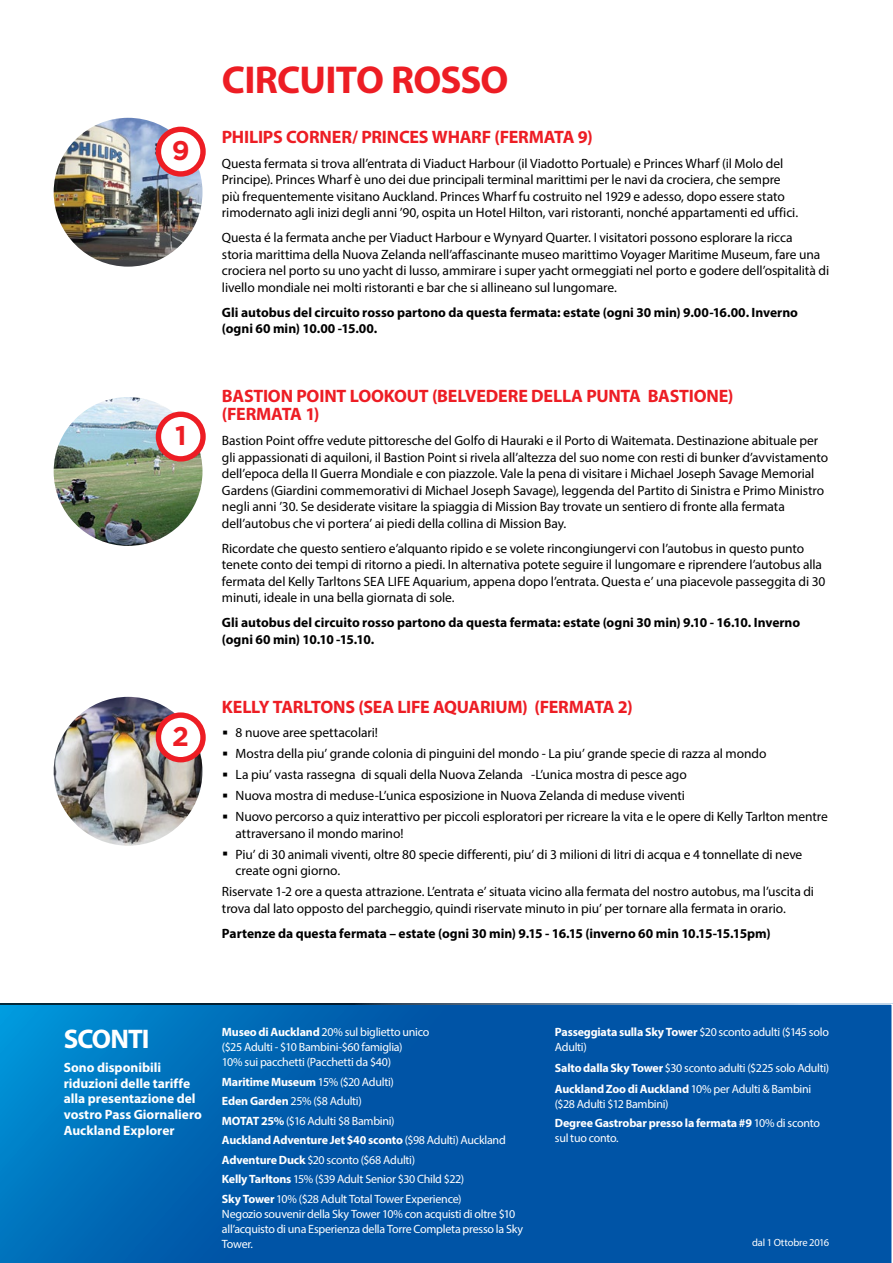
<style>
.page{position:relative;width:893px;height:1263px;background:#fff}
.page>*{position:absolute;margin:0;border:0;box-sizing:border-box;transform-origin:0 0}
.t1{font:700 39px "Myriad Pro";letter-spacing:-.02em;color:#ed1d24}
.t2{font:700 27px "Myriad Pro";letter-spacing:-.04em;color:#fff}
.t3{font:700 27px "Gotham";color:#ed1d24}
.t4{font:700 18px/18px "Myriad Pro";letter-spacing:-.01em;color:#ed1d24}
.t5{font:13.5px/16.5px "Myriad Pro";letter-spacing:-.005em;color:#000}
.t6{font:700 13.5px/16.5px "Myriad Pro";color:#000}
.t7{font:700 13.5px/15.8px "Myriad Pro";color:#fff}
.t8{font:12px/19.5px "Myriad Pro";letter-spacing:-.025em;color:#fff}
.t9{font:10.5px "Myriad Pro";letter-spacing:-.02em;color:#fff}
.s1{font-family:"Gotham";font-weight:700;font-size:24px}
.s2{font-weight:700}
</style>
<div class="page">
<svg style="left:0;top:1003px;width:893px;height:260px;background:#005dac"></svg>
<img style="left:54px;top:118px;width:148px;height:149px;border-radius:74px">
<svg style="left:158px;top:129px;width:45px;height:45px"></svg>
<div style="left:156px;top:127px;width:50px;height:50px;border:5px solid #ed1d24;border-radius:50%"></div>
<img style="left:54px;top:397px;width:148px;height:149px;border-radius:74px">
<svg style="left:158px;top:414px;width:45px;height:45px"></svg>
<div style="left:156px;top:412px;width:50px;height:50px;border:5px solid #ed1d24;border-radius:50%"></div>
<img style="left:54px;top:697px;width:148px;height:149px;border-radius:74px">
<svg style="left:158px;top:715px;width:45px;height:45px"></svg>
<div style="left:156px;top:712px;width:50px;height:50px;border:5px solid #ed1d24;border-radius:50%"></div>
<h2 class="t3" style="left:172px;top:133px;width:19px">9</h2>
<h2 class="t3" style="left:175px;top:418px;width:13px">1</h2>
<h2 class="t3" style="left:172px;top:719px;width:18px">2</h2>
<h1 class="t1" style="left:222px;top:54px;width:288px">CIRCUITO ROSSO</h1>
<h3 class="t4" style="left:222px;top:127px;width:372px">PHILIPS CORNER/ PRINCES WHARF (FERMATA 9)</h3>
<p class="t5" style="left:222px;top:155px;width:578px">Questa fermata si trova all’entrata di Viaduct Harbour (il Viadotto Portuale) e Princes Wharf (il Molo del Principe). Princes Wharf è uno dei due principali terminal marittimi per le navi da crociera, che sempre più frequentemente visitano Auckland. Princes Wharf fu costruito nel 1929 e adesso, dopo essere stato rimodernato agli inizi degli anni ’90, ospita un Hotel Hilton, vari ristoranti, nonché appartamenti ed uffici.</p>
<p class="t5" style="left:222px;top:229px;width:609px">Questa é la fermata anche per Viaduct Harbour e Wynyard Quarter. I visitatori possono esplorare la ricca<br>storia marittima della Nuova Zelanda nell’affascinante museo marittimo Voyager Maritime Museum, fare una crociera nel porto su uno yacht di lusso, ammirare i super yacht ormeggiati nel porto e godere dell’ospitalità di livello mondiale nei molti ristoranti e bar che si allineano sul lungomare.</p>
<p class="t6" style="left:222px;top:303px;width:578px">Gli autobus del circuito rosso partono da questa fermata: estate (ogni 30 min) 9.00-16.00. Inverno (ogni 60 min) 10.00 -15.00.</p>
<h3 class="t4" style="left:222px;top:387px;width:513px">BASTION POINT LOOKOUT (BELVEDERE DELLA PUNTA BASTIONE) (FERMATA 1)</h3>
<p class="t5" style="left:222px;top:432px;width:608px">Bastion Point offre vedute pittoresche del Golfo di Hauraki e il Porto di Waitemata. Destinazione abituale per gli appassionati di aquiloni, il Bastion Point si rivela all’altezza del suo nome con resti di bunker d’avvistamento dell’epoca della II Guerra Mondiale e con piazzole. Vale la pena di visitare i Michael Joseph Savage Memorial Gardens (Giardini commemorativi di Michael Joseph Savage), leggenda del Partito di Sinistra e Primo Ministro negli anni ’30. Se desiderate visitare la spiaggia di Mission Bay trovate un sentiero di fronte alla fermata dell’autobus che vi portera’ ai piedi della collina di Mission Bay.</p>
<p class="t5" style="left:222px;top:540px;width:605px">Ricordate che questo sentiero e’alquanto ripido e se volete rincongiungervi con l’autobus in questo punto tenete conto dei tempi di ritorno a piedi. In alternativa potete seguire il lungomare e riprendere l’autobus alla fermata del Kelly Tarltons SEA LIFE Aquarium, appena dopo l’entrata. Questa e’ una piacevole passeggita di 30 minuti, ideale in una bella giornata di sole.</p>
<p class="t6" style="left:222px;top:614px;width:580px">Gli autobus del circuito rosso partono da questa fermata: estate (ogni 30 min) 9.10 - 16.10. Inverno (ogni 60 min) 10.10 -15.10.</p>
<h3 class="t4" style="left:222px;top:697px;width:412px">KELLY TARLTONS (SEA LIFE AQUARIUM) (FERMATA 2)</h3>
<p class="t5" style="left:222px;top:722px;width:607px;line-height:21px"><span class="s1">·</span> 8 nuove aree spettacolari!<br><span class="s1">·</span> Mostra della piu’ grande colonia di pinguini del mondo - La piu’ grande specie di razza al mondo<br><span class="s1">·</span> La piu’ vasta rassegna di squali della Nuova Zelanda -L’unica mostra di pesce ago<br><span class="s1">·</span> Nuova mostra di meduse-L’unica esposizione in Nuova Zelanda di meduse viventi<br><span class="s1">·</span> Nuovo percorso a quiz interattivo per piccoli esploratori per ricreare la vita e le opere di Kelly Tarlton mentre</p>
<p class="t5" style="left:222px;top:823px;width:582px;line-height:21px;text-indent:14px">attraversano il mondo marino!<br><span class="s1">·</span> Piu’ di 30 animali viventi, oltre 80 specie differenti, piu’ di 3 milioni di litri di acqua e 4 tonnellate di neve</p>
<p class="t5" style="left:222px;top:860px;width:594px;line-height:21px;text-indent:14px">create ogni giorno.<br>Riservate 1-2 ore a questa attrazione. L’entrata e’ situata vicino alla fermata del nostro autobus, ma l’uscita di</p>
<p class="t5" style="left:222px;top:900px;width:565px">trova dal lato opposto del parcheggio, quindi riservate minuto in piu’ per tornare alla fermata in orario.</p>
<p class="t6" style="left:222px;top:925px;width:550px">Partenze da questa fermata – estate (ogni 30 min) 9.15 - 16.15 (inverno 60 min 10.15-15.15pm)</p>
<h2 class="t2" style="left:64px;top:1021px;width:87px">SCONTI</h2>
<p class="t7" style="left:64px;top:1059px;width:140px">Sono disponibili riduzioni delle tariffe alla presentazione del vostro Pass Giornaliero<br>Auckland Explorer</p>
<p class="t8" style="left:222px;top:1025px;width:209px;line-height:15px"><span class="s2">Museo di Auckland</span> 20% sul biglietto unico ($25 Adulti - $10 Bambini-$60 famiglia)<br>10% sui pacchetti (Pacchetti da $40)</p>
<p class="t8" style="left:222px;top:1072px;width:285px"><span class="s2">Maritime Museum</span> 15% ($20 Adulti)<br><span class="s2">Eden Garden</span> 25% ($8 Adulti)<br><span class="s2">MOTAT 25%</span> ($16 Adulti $8 Bambini)<br><span class="s2">Auckland Adventure Jet $40 sconto</span> ($98 Adulti) Auckland <span class="s2">Adventure Duck</span> $20 sconto ($68 Adulti)<br><span class="s2">Kelly Tarltons</span> 15% ($39 Adult Senior $30 Child $22)<br><span class="s2">Sky Tower</span> 10% ($28 Adult Total Tower Experience)</p>
<p class="t8" style="left:222px;top:1206px;width:303px;line-height:15px">Negozio souvenir della Sky Tower 10% con acquisti di oltre $10 all’acquisto di una Esperienza della Torre Completa presso la Sky<br>Tower.</p>
<p class="t8" style="left:555px;top:1025px;width:276px;line-height:15px"><span class="s2">Passeggiata sulla Sky Tower</span> $20 sconto adulti ($145 solo<br>Adulti)</p>
<p class="t8" style="left:555px;top:1057px;width:276px;line-height:21px"><span class="s2">Salto dalla Sky Tower</span> $30 sconto adulti ($225 solo Adulti)<br><span class="s2">Auckland Zoo di Auckland</span> 10% per Adulti &amp; Bambini</p>
<p class="t8" style="left:555px;top:1094px;width:267px">($28 Adulti $12 Bambini)<br><span class="s2">Degree Gastrobar presso la fermata #9</span> 10% di sconto</p>
<p class="t8" style="left:555px;top:1128px;width:65px">sul tuo conto.</p>
<p class="t9" style="left:752px;top:1236px;width:79px">dal 1 Ottobre 2016</p>
</div>
